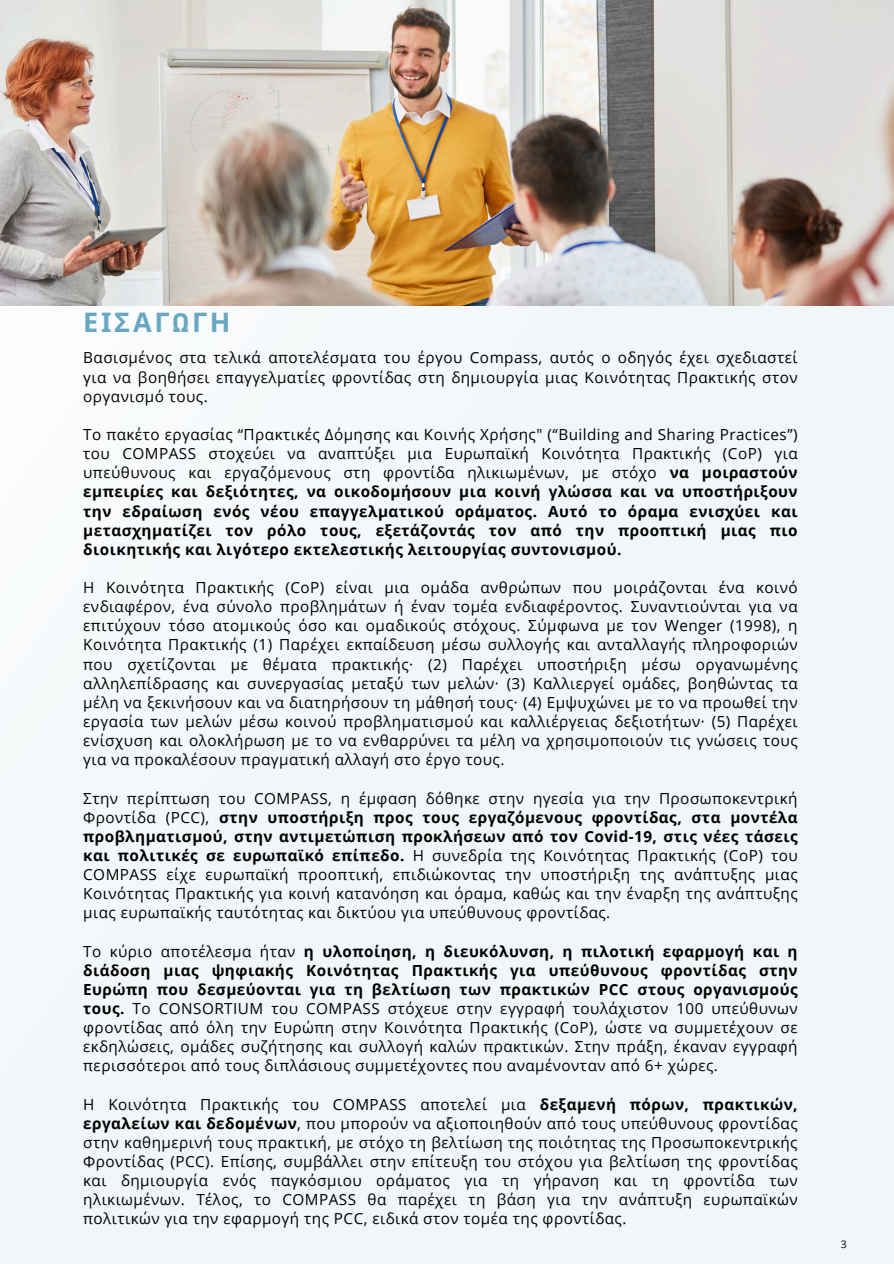
<style>
.page{position:relative;width:894px;height:1264px;background:#fff}
.page>*{position:absolute;margin:0;border:0;box-sizing:border-box;transform-origin:0 0}
.t1{font:700 27px "Noto Sans";letter-spacing:.1em;color:#67a7c2}
.t2{font:15.3px/19.2px "Open Sans";letter-spacing:.03em;color:#000;text-align:justify}
.t3{font:700 15.3px/19.2px "Open Sans";letter-spacing:.03em;color:#000;text-align:justify}
.t4{font:10.5px "Open Sans";color:#000}
.s1{font-family:"Barlow"}
.s2{font-weight:400}
.s3{font-weight:700}
</style>
<div class="page">
<div style="left:0;top:0;width:893px;height:1263px;background:#f1f6f9"></div>
<img style="left:0;top:0;width:893px;height:306px">
<p class="t1" style="left:83px;top:303px;width:149px">ΕΙΣΑΓ<span class="s1">Ω</span>ΓΗ</p>
<p class="t2" style="left:83px;top:348px;width:715px">Βασισμένος στα τελικά αποτελέσματα του έργου Compass, αυτός ο οδηγός έχει σχεδιαστεί για να βοηθήσει επαγγελματίες φροντίδας στη δημιουργία μιας Κοινότητας Πρακτικής στον οργανισμό τους.</p>
<h1 class="t3" style="left:83px;top:424px;width:715px"><span class="s2">Το πακέτο εργασίας “Πρακτικές Δόμησης και Κοινής Χρήσης" (“Building and Sharing Practices”) του COMPASS στοχεύει να αναπτύξει μια Ευρωπαϊκή Κοινότητα Πρακτικής (CoP) για υπεύθυνους και εργαζόμενους στη φροντίδα ηλικιωμένων, με στόχο</span> να μοιραστούν εμπειρίες και δεξιότητες, να οικοδομήσουν μια κοινή γλώσσα και να υποστήριξουν την εδραίωση ενός νέου επαγγελματικού οράματος. Αυτό το όραμα ενισχύει και μετασχηματίζει τον ρόλο τους, εξετάζοντάς τον από την προοπτική μιας πιο διοικητικής και λιγότερο εκτελεστικής λειτουργίας συντονισμού.</h1>
<p class="t2" style="left:83px;top:577px;width:715px">Η Κοινότητα Πρακτικής (CoP) είναι μια ομάδα ανθρώπων που μοιράζονται ένα κοινό ενδιαφέρον, ένα σύνολο προβλημάτων ή έναν τομέα ενδιαφέροντος. Συναντιούνται για να επιτύχουν τόσο ατομικούς όσο και ομαδικούς στόχους. Σύμφωνα με τον Wenger (1998), η Κοινότητα Πρακτικής (1) Παρέχει εκπαίδευση μέσω συλλογής και ανταλλαγής πληροφοριών που σχετίζονται με θέματα πρακτικής· (2) Παρέχει υποστήριξη μέσω οργανωμένης αλληλεπίδρασης και συνεργασίας μεταξύ των μελών· (3) Καλλιεργεί ομάδες, βοηθώντας τα μέλη να ξεκινήσουν και να διατηρήσουν τη μάθησή τους· (4) Εμψυχώνει με το να προωθεί την εργασία των μελών μέσω κοινού προβληματισμού και καλλιέργειας δεξιοτήτων· (5) Παρέχει ενίσχυση και ολοκλήρωση με το να ενθαρρύνει τα μέλη να χρησιμοποιούν τις γνώσεις τους για να προκαλέσουν πραγματική αλλαγή στο έργο τους.</p>
<p class="t2" style="left:83px;top:788px;width:715px">Στην περίπτωση του COMPASS, η έμφαση δόθηκε στην ηγεσία για την Προσωποκεντρική Φροντίδα (PCC), <span class="s3">στην υποστήριξη προς τους εργαζόμενους φροντίδας, στα μοντέλα προβληματισμού, στην αντιμετώπιση προκλήσεων από τον Covid-19, στις νέες τάσεις και πολιτικές σε ευρωπαϊκό επίπεδο.</span> Η συνεδρία της Κοινότητας Πρακτικής (CoP) του COMPASS είχε ευρωπαϊκή προοπτική, επιδιώκοντας την υποστήριξη της ανάπτυξης μιας Κοινότητας Πρακτικής για κοινή κατανόηση και όραμα, καθώς και την έναρξη της ανάπτυξης μιας ευρωπαϊκής ταυτότητας και δικτύου για υπεύθυνους φροντίδας.</p>
<p class="t2" style="left:83px;top:941px;width:715px">Το κύριο αποτέλεσμα ήταν <span class="s3">η υλοποίηση, η διευκόλυνση, η πιλοτική εφαρμογή και η διάδοση μιας ψηφιακής Κοινότητας Πρακτικής για υπεύθυνους φροντίδας στην Ευρώπη που δεσμεύονται για τη βελτίωση των πρακτικών PCC στους οργανισμούς τους.</span> Το CONSORTIUM του COMPASS στόχευε στην εγγραφή τουλάχιστον 100 υπεύθυνων φροντίδας από όλη την Ευρώπη στην Κοινότητα Πρακτικής (CoP), ώστε να συμμετέχουν σε εκδηλώσεις, ομάδες συζήτησης και συλλογή καλών πρακτικών. Στην πράξη, έκαναν εγγραφή περισσότεροι από τους διπλάσιους συμμετέχοντες που αναμένονταν από 6+ χώρες.</p>
<p class="t2" style="left:83px;top:1094px;width:715px">Η Κοινότητα Πρακτικής του COMPASS αποτελεί μια <span class="s3">δεξαμενή πόρων, πρακτικών, εργαλείων και δεδομένων</span>, που μπορούν να αξιοποιηθούν από τους υπεύθυνους φροντίδας στην καθημερινή τους πρακτική, με στόχο τη βελτίωση της ποιότητας της Προσωποκεντρικής Φροντίδας (PCC). Επίσης, συμβάλλει στην επίτευξη του στόχου για βελτίωση της φροντίδας και δημιουργία ενός παγκόσμιου οράματος για τη γήρανση και τη φροντίδα των ηλικιωμένων. Τέλος, το COMPASS θα παρέχει τη βάση για την ανάπτυξη ευρωπαϊκών πολιτικών για την εφαρμογή της PCC, ειδικά στον τομέα της φροντίδας.</p>
<p class="t4" style="left:840px;top:1236px;width:7px">3</p>
</div>
